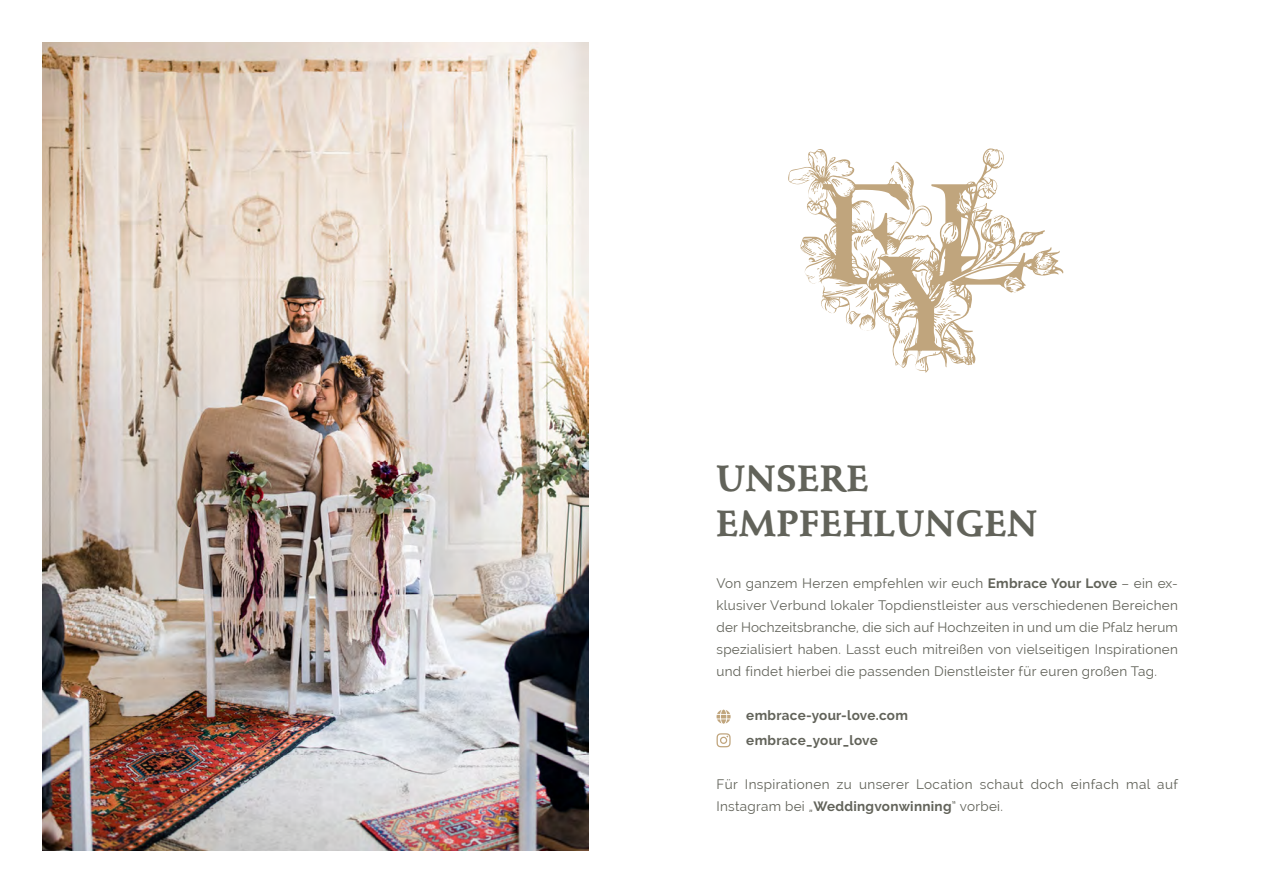
<style>
.page{position:relative;width:1263px;height:893px;background:#fff}
.page>*{position:absolute;margin:0;border:0;box-sizing:border-box;transform-origin:0 0}
.t1{font:700 36px/45px "Stempel Schneidler Std";letter-spacing:.02em;color:#62635a}
.t2{font:13.5px/21.9px "Raleway";letter-spacing:.02em;color:#62635a;text-align:justify}
.t3{font:700 13.5px/25.5px "Raleway";letter-spacing:.02em;color:#62635a}
.s1{font-weight:700}
</style>
<div class="page">
<svg style="left:716px;top:710px;width:15px;height:14px"></svg>
<svg style="left:716px;top:733px;width:15px;height:14px"></svg>
<svg style="left:788px;top:148px;width:275px;height:225px"></svg>
<svg style="left:935px;top:337px;width:2px;height:7px"></svg>
<svg style="left:937px;top:303px;width:23px;height:21px"></svg>
<svg style="left:853px;top:235px;width:25px;height:36px"></svg>
<svg style="left:912px;top:248px;width:13px;height:4px"></svg>
<svg style="left:894px;top:312px;width:6px;height:4px"></svg>
<svg style="left:895px;top:293px;width:11px;height:4px"></svg>
<svg style="left:899px;top:330px;width:13px;height:14px"></svg>
<svg style="left:854px;top:212px;width:18px;height:16px"></svg>
<svg style="left:897px;top:167px;width:9px;height:21px"></svg>
<svg style="left:946px;top:346px;width:17px;height:12px"></svg>
<svg style="left:828px;top:272px;width:13px;height:8px"></svg>
<svg style="left:811px;top:275px;width:11px;height:4px"></svg>
<svg style="left:809px;top:246px;width:15px;height:11px"></svg>
<svg style="left:943px;top:232px;width:13px;height:11px"></svg>
<svg style="left:985px;top:151px;width:6px;height:8px"></svg>
<svg style="left:830px;top:236px;width:5px;height:8px"></svg>
<svg style="left:920px;top:271px;width:10px;height:16px"></svg>
<svg style="left:988px;top:219px;width:21px;height:29px"></svg>
<svg style="left:921px;top:364px;width:3px;height:4px"></svg>
<svg style="left:983px;top:183px;width:9px;height:8px"></svg>
<svg style="left:832px;top:287px;width:47px;height:22px"></svg>
<svg style="left:1040px;top:259px;width:10px;height:14px"></svg>
<svg style="left:801px;top:155px;width:50px;height:47px"></svg>
<img style="left:43px;top:43px;width:546px;height:807px">
<h1 class="t1" style="left:716px;top:456px;width:322px">UNSERE<br>EMPFEHLUNGEN</h1>
<p class="t2" style="left:716px;top:572px;width:463px">Von ganzem Herzen empfehlen wir euch <span class="s1">Embrace Your Love</span> – ein ex&shy;klusiver Verbund lokaler Topdienstleister aus verschiedenen Bereichen der Hochzeitsbranche, die sich auf Hochzeiten in und um die Pfalz herum spezialisiert haben. Lasst euch mitreißen von vielseitigen Inspirationen und findet hierbei die passenden Dienstleister für euren großen Tag.</p>
<p class="t3" style="left:746px;top:702px;width:163px">embrace-your-love.com embrace_your_love</p>
<p class="t2" style="left:716px;top:774px;width:463px">Für Inspirationen zu unserer Location schaut doch einfach mal auf<br>Instagram bei „<span class="s1">Weddingvonwinning</span>” vorbei.</p>
</div>
